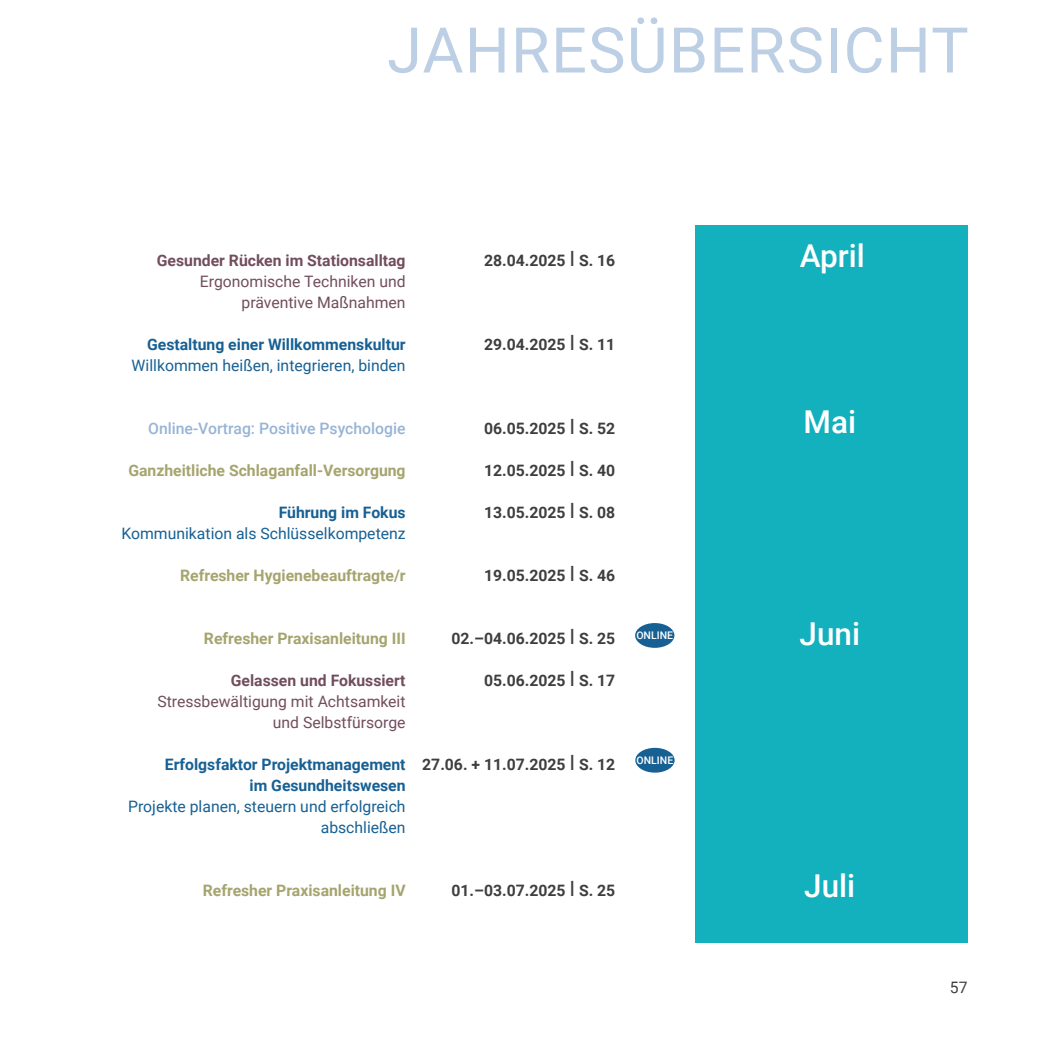
<style>
.page{position:relative;width:1042px;height:1042px;background:#fff}
.page>*{position:absolute;margin:0;border:0;box-sizing:border-box;transform-origin:0 0}
.t1{font:63px "Roboto";letter-spacing:.02em;color:#bccfe4}
.t2{font:500 31.5px "Roboto";color:#fff}
.t3{font:700 15.75px "Roboto";color:#3e3e3f}
.t4{font:700 15.75px "Roboto";color:#a6a46e}
.t5{font:15.75px/21px "Roboto";color:#176093;text-align:right}
.t6{font:700 15.75px/21px "Roboto";color:#176093;text-align:right}
.t7{font:15.75px/21px "Roboto";color:#724d5d;text-align:right}
.t8{font:700 15.75px "Roboto";color:#724d5d}
.t9{font:500 15.75px "Roboto";color:#97b4d5}
.t10{font:15.75px "Roboto";color:#3e3e3f}
.t11{font:500 10.5px "Roboto";color:#fff}
.s1{font-weight:400;font-size:21px}
</style>
<div class="page">
<div style="left:694px;top:225px;width:273px;height:718px;background:#13b0bd"></div>
<div style="left:635px;top:623px;width:39px;height:25px;background:#176093;border-radius:50%"></div>
<div style="left:635px;top:748px;width:39px;height:24px;background:#176093;border-radius:50%"></div>
<h1 class="t1" style="left:387px;top:6px;width:583px">JAHRESÜBERSICHT</h1>
<p class="t8" style="left:157px;top:249px;width:250px">Gesunder Rücken im Stationsalltag</p>
<p class="t7" style="left:200px;top:270px;width:207px">Ergonomische Techniken und präventive Maßnahmen</p>
<p class="t6" style="left:147px;top:333px;width:260px">Gestaltung einer Willkommenskultur</p>
<p class="t5" style="left:132px;top:354px;width:276px">Willkommen heißen, integrieren, binden</p>
<p class="t3" style="left:484px;top:250px;width:133px">28.04.2025 <span class="s1">I</span> S. 16</p>
<p class="t3" style="left:484px;top:334px;width:133px">29.04.2025 <span class="s1">I</span> S. 11</p>
<p class="t9" style="left:148px;top:417px;width:259px">Online-Vortrag: Positive Psychologie</p>
<p class="t4" style="left:128px;top:459px;width:279px">Ganzheitliche Schlaganfall-Versorgung</p>
<p class="t6" style="left:279px;top:501px;width:128px">Führung im Fokus</p>
<p class="t5" style="left:121px;top:522px;width:286px">Kommunikation als Schlüsselkompetenz</p>
<p class="t4" style="left:180px;top:564px;width:227px">Refresher Hygienebeauftragte/r</p>
<p class="t3" style="left:484px;top:418px;width:133px">06.05.2025 <span class="s1">I</span> S. 52</p>
<p class="t3" style="left:484px;top:460px;width:133px">12.05.2025 <span class="s1">I</span> S. 40</p>
<p class="t3" style="left:484px;top:502px;width:133px">13.05.2025 <span class="s1">I</span> S. 08</p>
<p class="t3" style="left:484px;top:565px;width:133px">19.05.2025 <span class="s1">I</span> S. 46</p>
<p class="t4" style="left:204px;top:627px;width:203px">Refresher Praxisanleitung III</p>
<p class="t8" style="left:231px;top:669px;width:176px">Gelassen und Fokussiert</p>
<p class="t7" style="left:157px;top:690px;width:250px">Stressbewältigung mit Achtsamkeit und Selbstfürsorge</p>
<p class="t6" style="left:165px;top:753px;width:242px">Erfolgsfaktor Projektmanagement im Gesundheitswesen</p>
<p class="t5" style="left:128px;top:795px;width:279px">Projekte planen, steuern und erfolgreich abschließen</p>
<p class="t3" style="left:451px;top:628px;width:165px">02.–04.06.2025 <span class="s1">I</span> S. 25</p>
<p class="t3" style="left:484px;top:670px;width:133px">05.06.2025 <span class="s1">I</span> S. 17</p>
<p class="t3" style="left:422px;top:754px;width:194px">27.06. + 11.07.2025 <span class="s1">I</span> S. 12</p>
<p class="t4" style="left:203px;top:879px;width:204px">Refresher Praxisanleitung IV</p>
<p class="t3" style="left:451px;top:880px;width:165px">01.–03.07.2025 <span class="s1">I</span> S. 25</p>
<p class="t11" style="left:636px;top:628px;width:38px">ONLINE</p>
<p class="t11" style="left:636px;top:753px;width:38px">ONLINE</p>
<h2 class="t2" style="left:800px;top:233px;width:67px">April</h2>
<h2 class="t2" style="left:803px;top:399px;width:54px">Mai</h2>
<h2 class="t2" style="left:799px;top:612px;width:62px">Juni</h2>
<h2 class="t2" style="left:804px;top:863px;width:53px">Juli</h2>
<p class="t10" style="left:950px;top:976px;width:19px">57</p>
</div>
